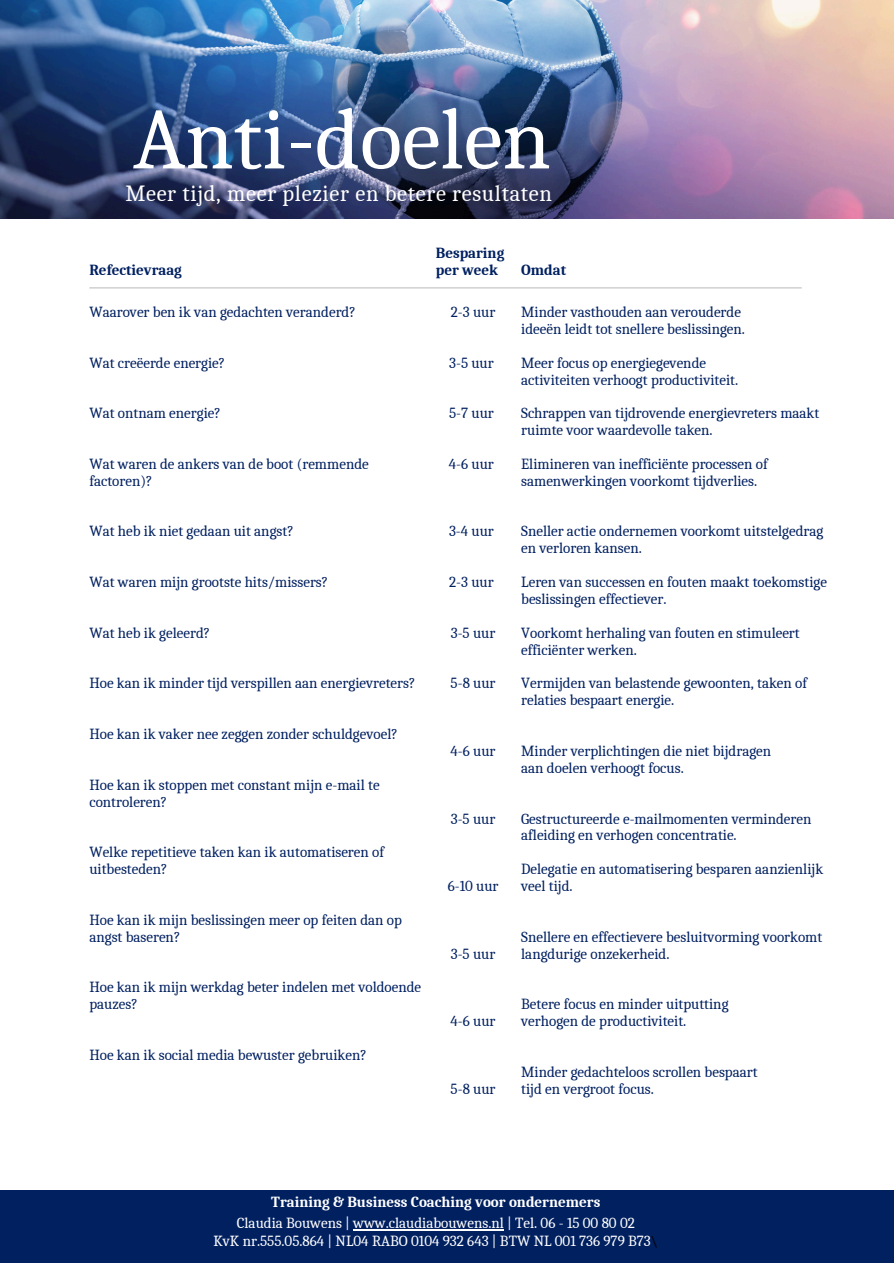
<style>
.page{position:relative;width:894px;height:1264px;background:#fff}
.page>*{position:absolute;margin:0;border:0;box-sizing:border-box;transform-origin:0 0}
.t1{font:87px "Caladea";color:#fff}
.t2{font:22.5px "Caladea";letter-spacing:.03em;color:#fff}
.t3{font:15px/16.8px "Caladea";color:#002060}
.t4{font:15px "Caladea";color:#fff}
.t5{font:700 15px "Caladea";color:#fff}
.t6{font:700 15px/16.8px "Caladea";color:#002060}
.s1{color:#000}
</style>
<div class="page">
<img style="left:0;top:0;width:893px;height:219px">
<hr style="left:89px;top:287px;width:712px;height:1px;background:#c3bfbf">
<div style="left:0;top:1190px;width:893px;height:73px;background:#002060"></div>
<hr style="left:353px;top:1229px;width:150px;height:1px;background:#fff">
<p class="t1" style="left:133px;top:90px;width:419px">Anti-doelen</p>
<h1 class="t2" style="left:125px;top:180px;width:428px">Meer tijd, meer plezier en betere resultaten</h1>
<p class="t6" style="left:89px;top:262px;width:94px">Refectievraag</p>
<h2 class="t3" style="left:89px;top:304px;width:268px">Waarover ben ik van gedachten veranderd?</h2>
<h3 class="t3" style="left:89px;top:354px;width:137px">Wat creëerde energie?</h3>
<h3 class="t3" style="left:89px;top:405px;width:133px">Wat ontnam energie?</h3>
<h3 class="t3" style="left:89px;top:455px;width:281px">Wat waren de ankers van de boot (remmende factoren)?</h3>
<p class="t3" style="left:89px;top:523px;width:206px">Wat heb ik niet gedaan uit angst?</p>
<p class="t3" style="left:89px;top:574px;width:240px">Wat waren mijn grootste hits/missers?</p>
<p class="t3" style="left:89px;top:624px;width:122px">Wat heb ik geleerd?</p>
<p class="t3" style="left:89px;top:675px;width:327px">Hoe kan ik minder tijd verspillen aan energievreters?</p>
<p class="t3" style="left:89px;top:725px;width:310px">Hoe kan ik vaker nee zeggen zonder schuldgevoel?</p>
<p class="t3" style="left:89px;top:776px;width:292px">Hoe kan ik stoppen met constant mijn e-mail te controleren?</p>
<p class="t3" style="left:89px;top:844px;width:296px">Welke repetitieve taken kan ik automatiseren of uitbesteden?</p>
<p class="t3" style="left:89px;top:911px;width:314px">Hoe kan ik mijn beslissingen meer op feiten dan op angst baseren?</p>
<p class="t3" style="left:89px;top:979px;width:333px">Hoe kan ik mijn werkdag beter indelen met voldoende pauzes?</p>
<p class="t3" style="left:89px;top:1046px;width:279px">Hoe kan ik social media bewuster gebruiken?</p>
<p class="t6" style="left:435px;top:245px;width:70px">Besparing per week</p>
<p class="t3" style="left:450px;top:304px;width:46px">2-3 uur</p>
<p class="t3" style="left:449px;top:354px;width:46px">3-5 uur</p>
<p class="t3" style="left:449px;top:405px;width:46px">5-7 uur</p>
<p class="t3" style="left:449px;top:455px;width:46px">4-6 uur</p>
<p class="t3" style="left:449px;top:523px;width:46px">3-4 uur</p>
<p class="t3" style="left:449px;top:574px;width:46px">2-3 uur</p>
<p class="t3" style="left:450px;top:624px;width:46px">3-5 uur</p>
<p class="t3" style="left:450px;top:675px;width:46px">5-8 uur</p>
<p class="t3" style="left:450px;top:742px;width:46px">4-6 uur</p>
<p class="t3" style="left:450px;top:810px;width:46px">3-5 uur</p>
<p class="t3" style="left:447px;top:877px;width:52px">6-10 uur</p>
<p class="t3" style="left:450px;top:945px;width:46px">3-5 uur</p>
<p class="t3" style="left:450px;top:1012px;width:46px">4-6 uur</p>
<p class="t3" style="left:450px;top:1080px;width:46px">5-8 uur</p>
<p class="t6" style="left:521px;top:262px;width:46px">Omdat</p>
<p class="t3" style="left:521px;top:304px;width:221px">Minder vasthouden aan verouderde</p>
<p class="t3" style="left:521px;top:320px;width:225px">ideeën leidt tot snellere beslissingen.</p>
<p class="t3" style="left:521px;top:354px;width:186px">Meer focus op energiegevende</p>
<p class="t3" style="left:521px;top:371px;width:218px">activiteiten verhoogt productiviteit.</p>
<p class="t3" style="left:521px;top:405px;width:299px">Schrappen van tijdrovende energievreters maakt ruimte voor waardevolle taken.</p>
<p class="t3" style="left:521px;top:455px;width:248px">Elimineren van inefficiënte processen of samenwerkingen voorkomt tijdverlies.</p>
<p class="t3" style="left:521px;top:523px;width:304px">Sneller actie ondernemen voorkomt uitstelgedrag en verloren kansen.</p>
<p class="t3" style="left:521px;top:574px;width:307px">Leren van successen en fouten maakt toekomstige beslissingen effectiever.</p>
<p class="t3" style="left:521px;top:624px;width:280px">Voorkomt herhaling van fouten en stimuleert efficiënter werken.</p>
<p class="t3" style="left:521px;top:675px;width:287px">Vermijden van belastende gewoonten, taken of relaties bespaart energie.</p>
<p class="t3" style="left:521px;top:742px;width:251px">Minder verplichtingen die niet bijdragen</p>
<p class="t3" style="left:521px;top:759px;width:164px">aan doelen verhoogt focus.</p>
<p class="t3" style="left:521px;top:810px;width:292px">Gestructureerde e-mailmomenten verminderen afleiding en verhogen concentratie.</p>
<p class="t3" style="left:521px;top:860px;width:303px">Delegatie en automatisering besparen aanzienlijk veel tijd.</p>
<p class="t3" style="left:521px;top:928px;width:302px">Snellere en effectievere besluitvorming voorkomt langdurige onzekerheid.</p>
<p class="t3" style="left:521px;top:995px;width:209px">Betere focus en minder uitputting</p>
<p class="t3" style="left:521px;top:1012px;width:167px">verhogen de productiviteit.</p>
<p class="t3" style="left:521px;top:1063px;width:238px">Minder gedachteloos scrollen bespaart</p>
<p class="t3" style="left:521px;top:1080px;width:134px">tijd en vergroot focus.</p>
<p class="t5" style="left:271px;top:1193px;width:330px">Training &amp; Business Coaching voor ondernemers</p>
<p class="t4" style="left:237px;top:1214px;width:399px">Claudia Bouwens | www.claudiabouwens.nl | Tel. 06 - 15 00 80 02</p>
<p class="t4" style="left:213px;top:1232px;width:446px">KvK nr.555.05.864 | NL04 RABO 0104 932 643 | BTW NL 001 736 979 B73<span class="s1">\</span></p>
</div>
